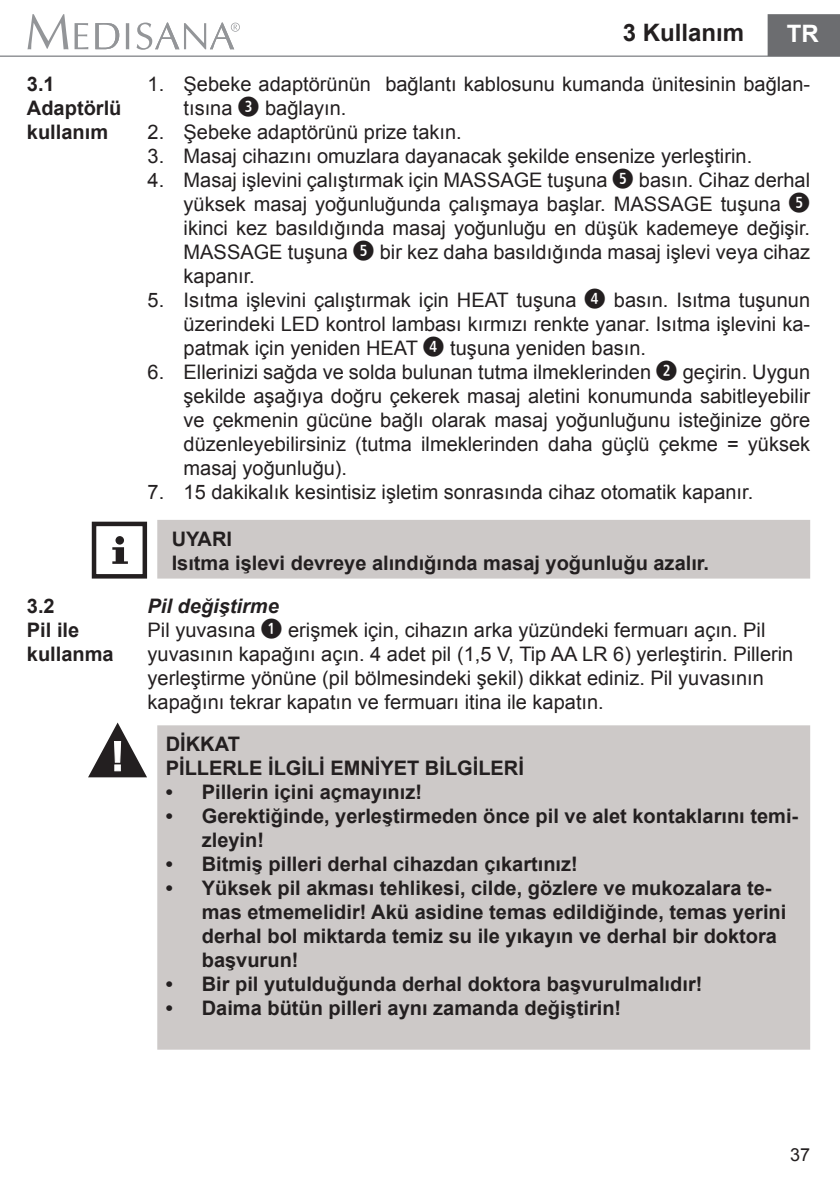
<style>
.page{position:relative;width:840px;height:1191px;background:#fff}
.page>*{position:absolute;margin:0;border:0;box-sizing:border-box;transform-origin:0 0}
.t1{font:700 24px "Arial";color:#231f20}
.t2{font:700 24px "Arial";color:#fff}
.t3{font:20px/24px "Arial";color:#231f20;text-align:justify}
.t4{font:700 20px/24px "Arial";color:#231f20}
.t5{font:18px "Arial";color:#231f20}
.s1{font-family:"pkt frut Regular";font-size:24px}
.s2{font-weight:700;font-style:italic}
</style>
<div class="page">
<div style="left:157px;top:520px;width:652px;height:58px;background:#cdc9c8"></div>
<div style="left:92px;top:521px;width:55px;height:57px;border:4px solid #231f20"></div>
<div style="left:115px;top:536px;width:9px;height:8px;background:#231f20;border-radius:50%"></div>
<svg style="left:112px;top:547px;width:16px;height:17px"></svg>
<div style="left:157px;top:725px;width:652px;height:324px;background:#cdc9c8;border:2px solid #cdc9c8"></div>
<svg style="left:88px;top:722px;width:59px;height:55px"></svg>
<hr style="left:0;top:55px;width:839px;height:2px;background:#939598">
<svg style="left:27px;top:14px;width:41px;height:35px"></svg>
<svg style="left:74px;top:23px;width:14px;height:26px"></svg>
<svg style="left:95px;top:23px;width:24px;height:26px"></svg>
<svg style="left:126px;top:23px;width:3px;height:26px"></svg>
<svg style="left:136px;top:23px;width:104px;height:27px"></svg>
<div style="left:767px;top:14px;width:72px;height:42px;background:#6c6d70"></div>
<p class="t1" style="left:622px;top:16px;width:123px">3 Kullanım</p>
<p class="t2" style="left:786px;top:17px;width:33px">TR</p>
<p class="t4" style="left:27px;top:73px;width:96px">3.1<br>Adaptörlü kullanım</p>
<p class="t3" style="left:183px;top:72px;width:627px;text-indent:-36px">1. Şebeke adaptörünün bağlantı kablosunu kumanda ünitesinin bağlan&shy;tısına <span class="s1">3</span> bağlayın.</p>
<p class="t3" style="left:147px;top:120px;width:315px">2. Şebeke adaptörünü prize takın.</p>
<p class="t3" style="left:147px;top:144px;width:605px">3. Masaj cihazını omuzlara dayanacak şekilde ensenize yerleştirin.</p>
<p class="t3" style="left:183px;top:168px;width:627px;text-indent:-36px">4. Masaj işlevini çalıştırmak için MASSAGE tuşuna <span class="s1">5</span> basın. Cihaz derhal yüksek masaj yoğunluğunda çalışmaya başlar. MASSAGE tuşuna <span class="s1">5 </span>ikinci kez basıldığında masaj yoğunluğu en düşük kademeye değişir.<br>MASSAGE tuşuna <span class="s1">5</span> bir kez daha basıldığında masaj işlevi veya cihaz kapanır.</p>
<p class="t3" style="left:183px;top:288px;width:627px;text-indent:-36px">5. Isıtma işlevini çalıştırmak için HEAT tuşuna <span class="s1">4</span> basın. Isıtma tuşunun üzerindeki LED kontrol lambası kırmızı renkte yanar. Isıtma işlevini ka&shy;patmak için yeniden HEAT <span class="s1">4</span> tuşuna yeniden basın.</p>
<p class="t3" style="left:183px;top:360px;width:627px;text-indent:-36px">6. Ellerinizi sağda ve solda bulunan tutma ilmeklerinden <span class="s1">2</span> geçirin. Uygun şekilde aşağıya doğru çekerek masaj aletini konumunda sabitleyebilir ve çekmenin gücüne bağlı olarak masaj yoğunluğunu isteğinize göre düzenleyebilirsiniz (tutma ilmeklerinden daha güçlü çekme = yüksek masaj yoğunluğu).</p>
<p class="t3" style="left:147px;top:480px;width:607px">7. 15 dakikalık kesintisiz işletim sonrasında cihaz otomatik kapanır.</p>
<p class="t4" style="left:171px;top:527px;width:538px">UYARI<br>Isıtma işlevi devreye alındığında masaj yoğunluğu azalır.</p>
<p class="t4" style="left:27px;top:594px;width:88px">3.2<br>Pil ile kullanma</p>
<p class="t3" style="left:147px;top:594px;width:647px;text-align:left"><span class="s2">Pil değiştirme<br></span>Pil yuvasına <span class="s1">1</span> erişmek için, cihazın arka yüzündeki fermuarı açın. Pil yuvasının kapağını açın. 4 adet pil (1,5 V, Tip AA LR 6) yerleştirin. Pillerin yerleştirme yönüne (pil bölmesindeki şekil) dikkat ediniz. Pil yuvasının kapağını tekrar kapatın ve fermuarı itina ile kapatın.</p>
<p class="t4" style="left:166px;top:733px;width:359px">DİKKAT<br>PİLLERLE İLGİLİ EMNİYET BİLGİLERİ</p>
<p class="t4" style="left:166px;top:781px;width:258px">• Pillerin içini açmayınız!</p>
<p class="t4" style="left:202px;top:805px;width:597px;text-indent:-36px">• Gerektiğinde, yerleştirmeden önce pil ve alet kontaklarını temi&shy;zleyin!</p>
<p class="t4" style="left:166px;top:853px;width:413px">• Bitmiş pilleri derhal cihazdan çıkartınız!</p>
<p class="t4" style="left:202px;top:877px;width:585px;text-indent:-36px">• Yüksek pil akması tehlikesi, cilde, gözlere ve mukozalara te&shy;mas etmemelidir! Akü asidine temas edildiğinde, temas yerini derhal bol miktarda temiz su ile yıkayın ve derhal bir doktora başvurun!</p>
<p class="t4" style="left:166px;top:973px;width:538px">• Bir pil yutulduğunda derhal doktora başvurulmalıdır!</p>
<p class="t4" style="left:166px;top:997px;width:456px">• Daima bütün pilleri aynı zamanda değiştirin!</p>
<p class="t5" style="left:789px;top:1142px;width:22px">37</p>
</div>
